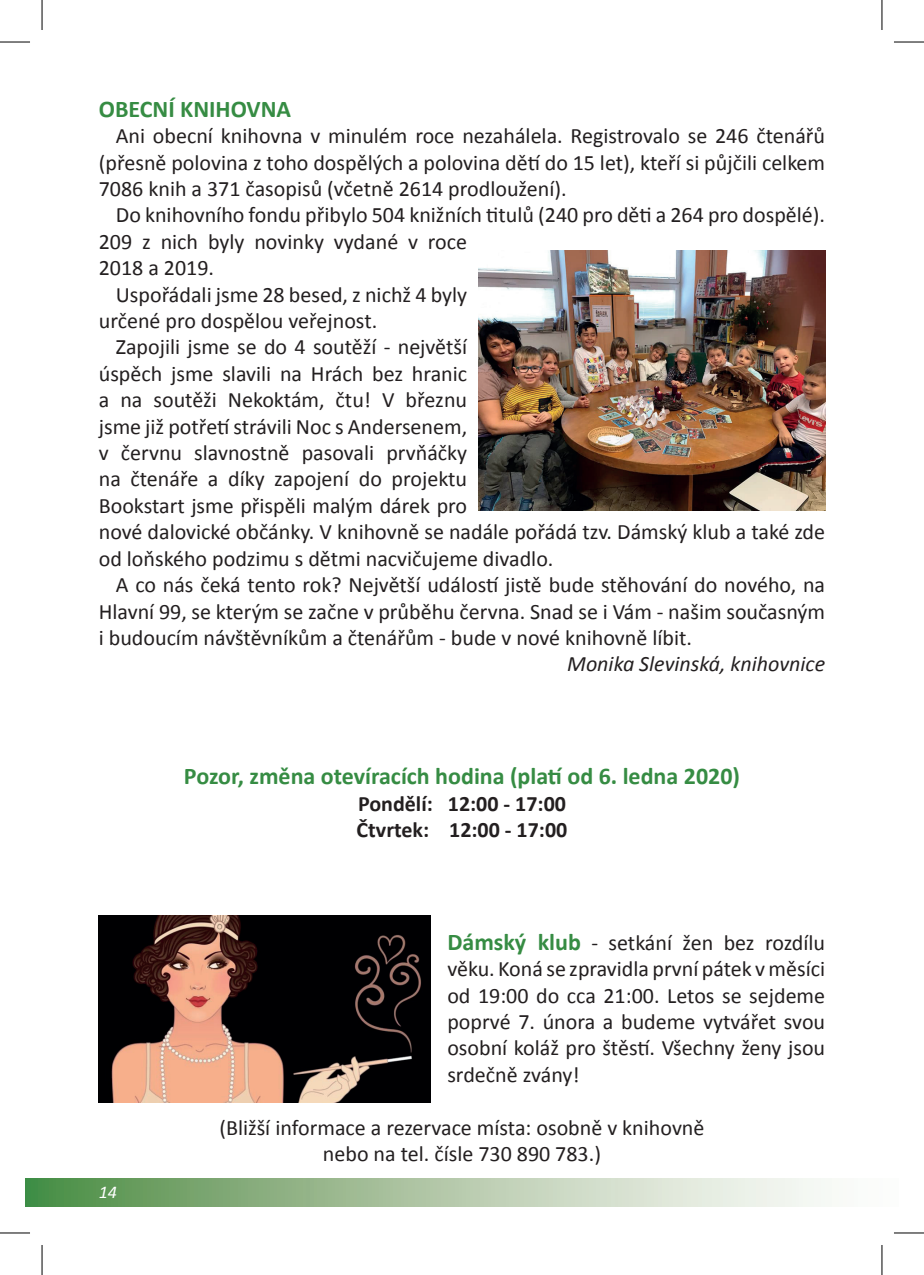
<style>
.page{position:relative;width:924px;height:1275px;background:#fff}
.page>*{position:absolute;margin:0;border:0;box-sizing:border-box;transform-origin:0 0}
.t1{font:700 24px "Calibri";color:#368c43}
.t2{font:22px/26.4px "Calibri";color:#231f20;text-align:justify}
.t3{font:700 22px "Calibri";color:#231f20}
.t4{font:italic 22px "Calibri";color:#231f20}
.t5{font:italic 18px "Calibri";color:#fff}
.s1{font-weight:700;font-size:24px;color:#368c43}
</style>
<div class="page">
<div style="left:25px;top:1178px;width:873px;height:29px;background:linear-gradient(to right,#538e49,#fff)"></div>
<img style="left:478px;top:251px;width:346px;height:259px">
<img style="left:99px;top:916px;width:331px;height:186px">
<hr style="left:0;top:42px;width:30px;height:1px;background:#000">
<hr style="left:893px;top:42px;width:30px;height:1px;background:#000">
<hr style="left:0;top:1232px;width:30px;height:1px;background:#000">
<hr style="left:893px;top:1232px;width:30px;height:1px;background:#000">
<hr style="left:42px;top:0;width:1px;height:30px;background:#000">
<hr style="left:42px;top:1245px;width:1px;height:30px;background:#000">
<hr style="left:881px;top:0;width:1px;height:30px;background:#000">
<hr style="left:881px;top:1245px;width:1px;height:30px;background:#000">
<p class="t1" style="left:99px;top:93px;width:194px">OBECNÍ KNIHOVNA</p>
<p class="t2" style="left:99px;top:123px;width:727px;text-indent:17px">Ani obecní knihovna v minulém roce nezahálela. Registrovalo se 246 čtenářů (přesně polovina z toho dospělých a polovina dětí do 15 let), kteří si půjčili celkem 7086 knih a 371 časopisů (včetně 2614 prodloužení).</p>
<p class="t2" style="left:99px;top:202px;width:727px;text-align:left;text-indent:17px">Do knihovního fondu přibylo 504 knižních titulů (240 pro děti a 264 pro dospělé).<br>209 z nich byly novinky vydané v roce<br>2018 a 2019.</p>
<p class="t2" style="left:99px;top:281px;width:370px;text-indent:17px">Uspořádali jsme 28 besed, z nichž 4 byly určené pro dospělou veřejnost.</p>
<p class="t2" style="left:99px;top:334px;width:370px;text-align:right">Zapojili jsme se do 4 soutěží - největší úspěch jsme slavili na Hrách bez hranic</p>
<p class="t2" style="left:99px;top:387px;width:727px;text-align:left">a na soutěži Nekoktám, čtu! V březnu<br>jsme již potřetí strávili Noc s Andersenem,<br>v červnu slavnostně pasovali prvňáčky<br>na čtenáře a díky zapojení do projektu<br>Bookstart jsme přispěli malým dárek pro<br>nové dalovické občánky. V knihovně se nadále pořádá tzv. Dámský klub a také zde od loňského podzimu s dětmi nacvičujeme divadlo.</p>
<p class="t2" style="left:99px;top:571px;width:727px;text-indent:17px">A co nás čeká tento rok? Největší událostí jistě bude stěhování do nového, na Hlavní 99, se kterým se začne v průběhu června. Snad se i Vám - našim současným i budoucím návštěvníkům a čtenářům - bude v nové knihovně líbit.</p>
<p class="t4" style="left:567px;top:649px;width:259px">Monika Slevinská, knihovnice</p>
<p class="t1" style="left:184px;top:761px;width:557px">Pozor, změna otevíracích hodina (platí od 6. ledna 2020)</p>
<p class="t3" style="left:358px;top:789px;width:209px">Pondělí: 12:00 - 17:00</p>
<p class="t3" style="left:356px;top:815px;width:212px">Čtvrtek: 12:00 - 17:00</p>
<p class="t5" style="left:99px;top:1180px;width:20px">14</p>
<p class="t2" style="left:447px;top:929px;width:379px"><span class="s1">Dámský klub</span> - setkání žen bez rozdílu věku. Koná se zpravidla první pátek v měsíci od 19:00 do cca 21:00. Letos se sejdeme poprvé 7. února a budeme vytvářet svou osobní koláž pro štěstí. Všechny ženy jsou srdečně zvány!</p>
<p class="t2" style="left:219px;top:1114px;width:486px">(Bližší informace a rezervace místa: osobně v knihovně</p>
<p class="t2" style="left:323px;top:1140px;width:279px">nebo na tel. čísle 730 890 783.)</p>
</div>
